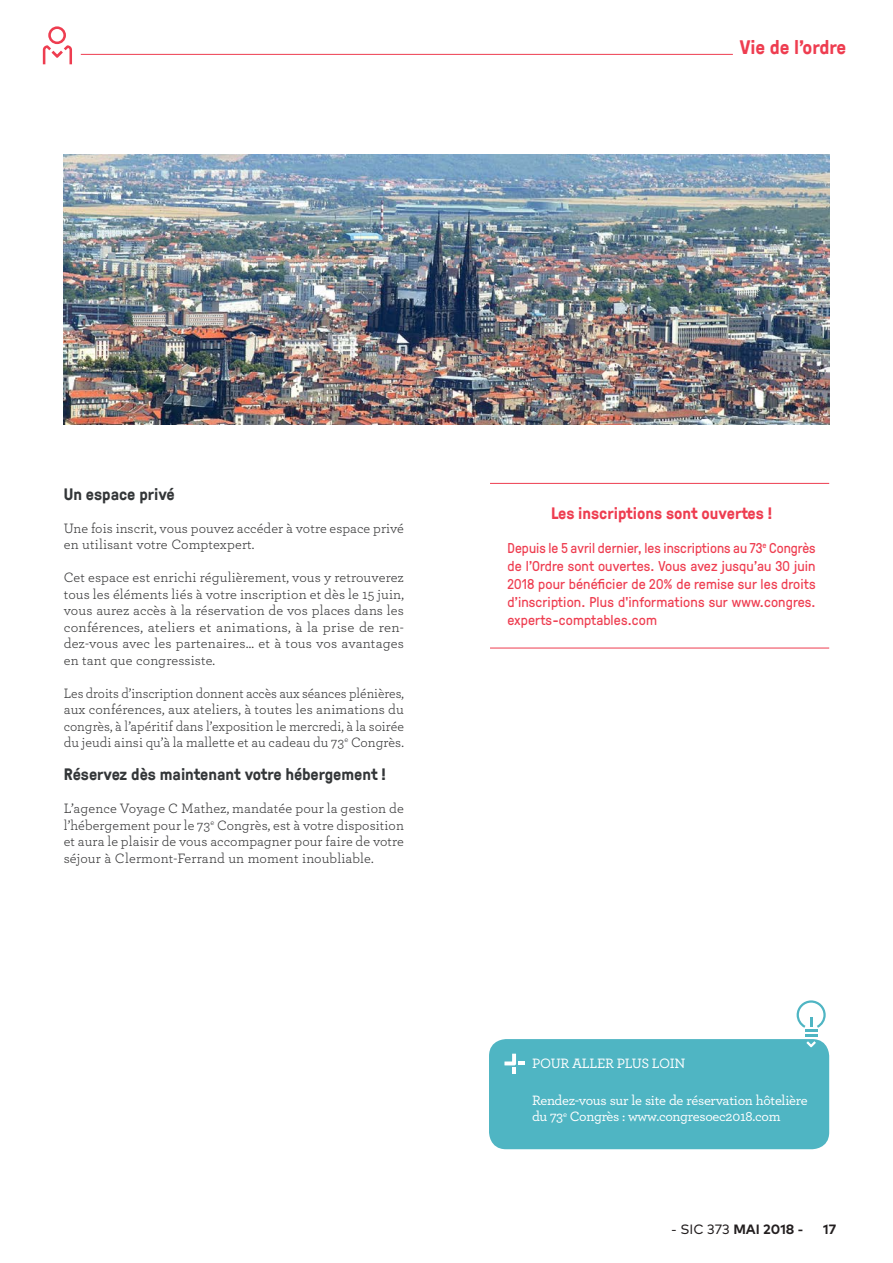
<style>
.page{position:relative;width:893px;height:1263px;background:#fff}
.page>*{position:absolute;margin:0;border:0;box-sizing:border-box;transform-origin:0 0}
.t1{font:700 19.5px "GT Pressura";color:#ee3d50}
.Paragraphe_-_Titre{font:700 16.5px "GT Pressura";color:#333638}
.Paragraphe_-_Titre-2{font:700 16.5px "GT Pressura";color:#ee3d50}
.Texte_Courant_-_Gris{font:14.25px/16.5px "Archer";letter-spacing:.005em;color:#383839;text-align:justify}
.Texte_Courant_-_Gris-2{font:14.25px/16.5px "Archer";letter-spacing:.005em;color:#383839;text-align:justify;scale:.95 1}
.Texte_Courant_-_Gris-3{font:14.25px/18px "GT Pressura";letter-spacing:.01em;color:#ee3d50;text-align:justify}
.Pour_en_savoir_plus{font:500 14.25px/16.5px "Archer";letter-spacing:-.02em;color:#fff}
.t2{font:700 13.5px "Mark Pro";color:#231f20}
.s1{font-weight:400}
</style>
<div class="page">
<hr style="left:81px;top:54px;width:652px;height:1px;background:#ee3d50">
<svg style="left:43px;top:26px;width:29px;height:38px"></svg>
<img style="left:64px;top:154px;width:765px;height:271px">
<hr style="left:490px;top:483px;width:339px;height:1px;background:#ee3d50">
<hr style="left:490px;top:648px;width:339px;height:1px;background:#ee3d50">
<div style="left:489px;top:1039px;width:340px;height:110px;background:#4fb5c3;border-radius:17px"></div>
<svg style="left:504px;top:1054px;width:21px;height:20px"></svg>
<svg style="left:797px;top:1000px;width:29px;height:47px"></svg>
<h1 class="t1" style="left:740px;top:33px;width:108px">Vie de l’ordre</h1>
<p class="Paragraphe_-_Titre" style="left:64px;top:482px;width:113px">Un espace privé</p>
<p class="Texte_Courant_-_Gris" style="left:64px;top:519px;width:342px">Une fois inscrit, vous pouvez accéder à votre espace privé en utilisant votre Comptexpert.</p>
<p class="Texte_Courant_-_Gris" style="left:64px;top:568px;width:342px">Cet espace est enrichi régulièrement, vous y retrouverez tous les éléments liés à votre inscription et dès le 15 juin, vous aurez accès à la réservation de vos places dans les conférences, ateliers et animations, à la prise de ren&shy;dez-vous avec les partenaires… et à tous vos avantages en tant que congressiste.</p>
<p class="Texte_Courant_-_Gris-2" style="left:64px;top:684px;width:360px">Les droits d’inscription donnent accès aux séances plénières, aux conférences, aux ateliers, à toutes les animations du congrès, à l’apéritif dans l’exposition le mercredi, à la soirée du jeudi ainsi qu’à la mallette et au cadeau du 73<sup>e</sup> Congrès.</p>
<p class="Paragraphe_-_Titre" style="left:64px;top:762px;width:324px">Réservez dès maintenant votre hébergement !</p>
<p class="Texte_Courant_-_Gris" style="left:64px;top:799px;width:342px">L’agence Voyage C Mathez, mandatée pour la gestion de l’hébergement pour le 73<sup>e</sup> Congrès, est à votre disposition et aura le plaisir de vous accompagner pour faire de votre séjour à Clermont-Ferrand un moment inoubliable.</p>
<p class="Paragraphe_-_Titre-2" style="left:551px;top:501px;width:222px">Les inscriptions sont ouvertes !</p>
<p class="Texte_Courant_-_Gris-3" style="left:508px;top:538px;width:310px">Depuis le 5 avril dernier, les inscriptions au 73<sup>e</sup> Congrès de l’Ordre sont ouvertes. Vous avez jusqu’au 30 juin 2018 pour bénéficier de 20% de remise sur les droits d’inscription. Plus d'informations sur www.congres. experts-comptables.com</p>
<p class="Pour_en_savoir_plus" style="left:532px;top:1054px;width:155px">POUR ALLER PLUS LOIN</p>
<p class="Pour_en_savoir_plus" style="left:532px;top:1091px;width:277px">Rendez-vous sur le site de réservation hôtelière du 73<sup>e</sup> Congrès : www.congresoec2018.com</p>
<p class="t2" style="left:671px;top:1219px;width:134px"><span class="s1">- SIC 373</span> MAI 2018 -</p>
<p class="t2" style="left:823px;top:1219px;width:14px">17</p>
</div>
